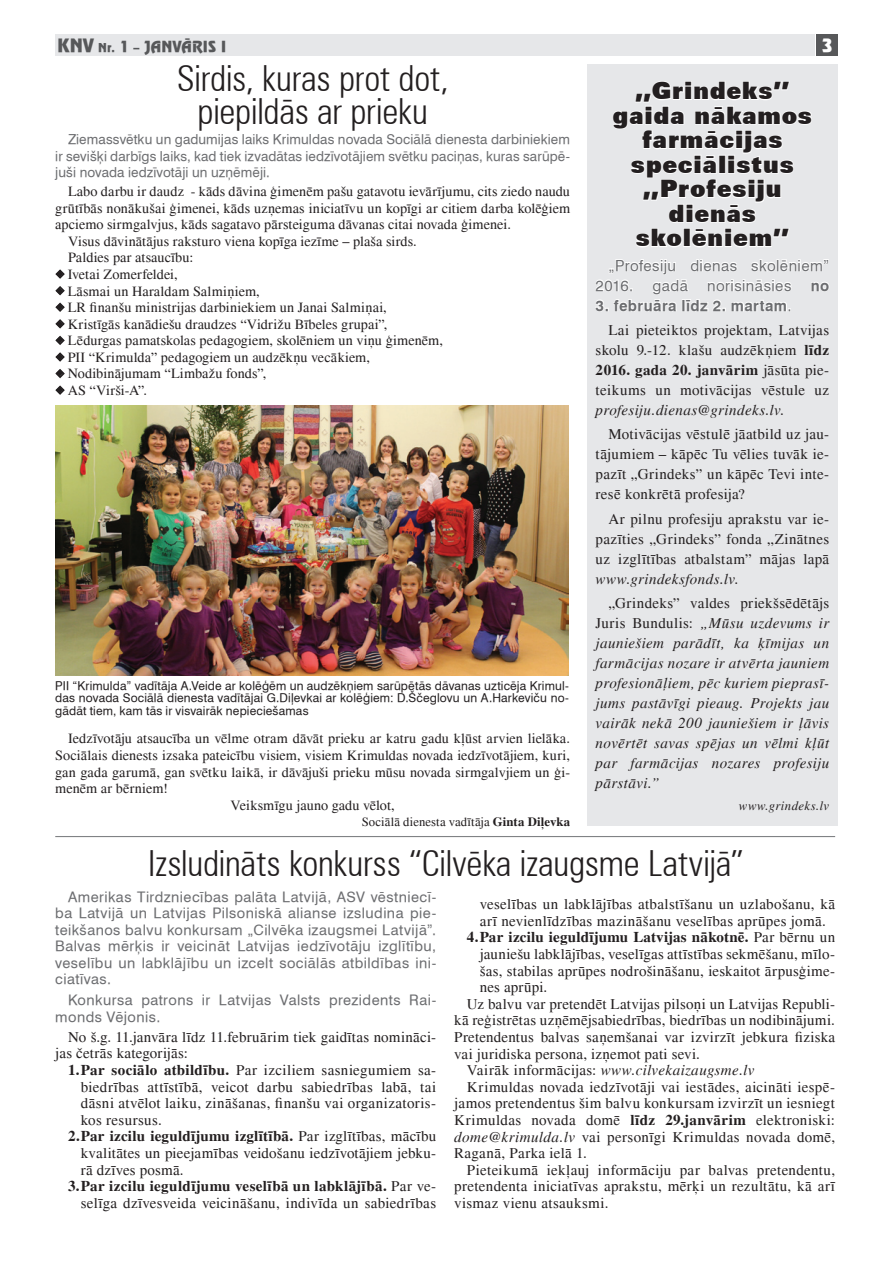
<style>
.page{position:relative;width:893px;height:1263px;background:#fff}
.page>*{position:absolute;margin:0;border:0;box-sizing:border-box;transform-origin:0 0}
.t1{font:300 condensed 36px/33px "Zurich TL";letter-spacing:-.005em;color:#231f20;text-align:center}
.t2{font:900 24px/24.5px "Zurich TL";letter-spacing:.015em;color:#231f20;text-align:center}
.t3{font:18px "Revue TL";color:#fff}
.t4{font:15px/20px "Times";letter-spacing:.02em;color:#231f20;text-align:justify}
.t5{font:italic 15px/20px "Times";letter-spacing:.025em;color:#231f20;text-align:justify}
.t6{font:700 15px "Times";letter-spacing:.02em;color:#231f20}
.t7{font:15px/20px "Swiss 721 TL";letter-spacing:.03em;color:#6c6d70}
.t8{font:700 15px "Swiss 721 TL";letter-spacing:.025em;color:#6c6d70}
.t9{font:15px "Revue TL";letter-spacing:.005em;color:#57585a}
.t10{font:14.25px "Times";letter-spacing:.005em;color:#231f20}
.t11{font:14.25px/16.5px "Swiss 721 TL";letter-spacing:.03em;color:#6c6d70;text-align:justify}
.t12{font:13.5px/16.5px "Swiss 721 TL";letter-spacing:.005em;color:#6c6d70;text-align:justify}
.t13{font:12.75px "Times";letter-spacing:.005em;color:#231f20}
.t14{font:italic 12.75px "Times";letter-spacing:.035em;color:#231f20}
.t15{font:12px/12.8px "Swiss 721 TL";letter-spacing:.015em;color:#231f20;text-align:justify}
.s1{font-size:18px}
.s2{font-size:12px}
.s3{font-weight:400}
.s4{font-weight:700}
.s5{font-style:italic}
.s6{font-style:normal}
</style>
<div class="page">
<div style="left:55px;top:34px;width:759px;height:22px;background:#e6e7e9"></div>
<div style="left:816px;top:34px;width:22px;height:22px;background:#57585a"></div>
<div style="left:587px;top:64px;width:251px;height:762px;background:#e6e7e9"></div>
<svg style="left:613px;top:81px;width:199px;height:166px"></svg>
<svg style="left:595px;top:259px;width:234px;height:53px"></svg>
<img style="left:55px;top:405px;width:514px;height:267px">
<hr style="left:55px;top:836px;width:780px;height:1px;background:#808285">
<div style="left:48px;top:672px;width:549px;height:65px;background:#fff"></div>
<svg style="left:55px;top:269px;width:10px;height:126px"></svg>
<p class="t9" style="left:57px;top:37px;width:170px"><span class="s1">KNV</span> <span class="s2">Nr.</span> 1 <span class="s2">–</span> JANVĀRIS I</p>
<p class="t3" style="left:821px;top:34px;width:14px">3</p>
<h2 class="t2" style="left:612px;top:78px;width:201px">„Grindeks” gaida nākamos farmācijas speciālistus „Profesiju dienās skolēniem”</h2>
<p class="t7" style="left:596px;top:255px;width:235px;text-indent:13px">„Profesiju dienas skolēniem”<br>2016.</p>
<h1 class="t1" style="left:177px;top:61px;width:273px">Sirdis, kuras prot dot, piepildās ar prieku</h1>
<p class="t12" style="left:55px;top:131px;width:516px;text-indent:13px">Ziemassvētku un gadumijas laiks Krimuldas novada Sociālā dienesta darbiniekiem ir sevišķi darbīgs laiks, kad tiek izvadātas iedzīvotājiem svētku paciņas, kuras sarūpē&shy;juši novada iedzīvotāji un uzņēmēji.</p>
<p class="t10" style="left:68px;top:183px;width:503px">Labo darbu ir daudz - kāds dāvina ģimenēm pašu gatavotu ievārījumu, cits ziedo naudu</p>
<p class="t10" style="left:55px;top:200px;width:516px">grūtībās nonākušai ģimenei, kāds uzņemas iniciatīvu un kopīgi ar citiem darba kolēģiem</p>
<p class="t10" style="left:55px;top:216px;width:457px">apciemo sirmgalvjus, kāds sagatavo pārsteiguma dāvanas citai novada ģimenei.</p>
<p class="t10" style="left:68px;top:233px;width:350px">Visus dāvinātājus raksturo viena kopīga iezīme – plaša sirds.</p>
<p class="t10" style="left:68px;top:250px;width:127px">Paldies par atsaucību:</p>
<p class="t10" style="left:68px;top:266px;width:112px">Ivetai Zomerfeldei,</p>
<p class="t10" style="left:68px;top:283px;width:194px">Lāsmai un Haraldam Salmiņiem,</p>
<p class="t10" style="left:68px;top:299px;width:321px">LR finanšu ministrijas darbiniekiem un Janai Salmiņai,</p>
<p class="t10" style="left:68px;top:316px;width:321px">Kristīgās kanādiešu draudzes “Vidrižu Bībeles grupai”,</p>
<p class="t10" style="left:68px;top:332px;width:377px">Lēdurgas pamatskolas pedagogiem, skolēniem un viņu ģimenēm,</p>
<p class="t10" style="left:68px;top:349px;width:304px">PII “Krimulda” pedagogiem un audzēkņu vecākiem,</p>
<p class="t10" style="left:68px;top:366px;width:200px">Nodibinājumam “Limbažu fonds”,</p>
<p class="t10" style="left:68px;top:382px;width:81px">AS “Virši-A”.</p>
<p class="t7" style="left:652px;top:275px;width:37px">gadā</p>
<p class="t7" style="left:707px;top:275px;width:86px">norisināsies</p>
<p class="t8" style="left:811px;top:276px;width:20px">no</p>
<p class="t8" style="left:596px;top:296px;width:197px">3. februāra līdz 2. martam<span class="s3">.</span></p>
<p class="t4" style="left:596px;top:320px;width:235px;text-indent:13px">Lai pieteiktos projektam, Latvijas skolu 9.-12. klašu audzēkņiem <span class="s4">līdz 2016. gada 20. janvārim</span> jāsūta pie&shy;teikums un motivācijas vēstule uz <span class="s5">profesiju.dienas@grindeks.lv</span>.</p>
<p class="t4" style="left:596px;top:424px;width:235px;text-indent:13px">Motivācijas vēstulē jāatbild uz jau&shy;tājumiem – kāpēc Tu vēlies tuvāk ie&shy;pazīt „Grindeks” un kāpēc Tevi inte&shy;resē konkrētā profesija?</p>
<p class="t4" style="left:596px;top:509px;width:235px;text-indent:13px">Ar pilnu profesiju aprakstu var ie&shy;pazīties „Grindeks” fonda „Zinātnes uz izglītības atbalstam” mājas lapā <span class="s5">www.grindeksfonds.lv</span>.</p>
<p class="t5" style="left:596px;top:593px;width:235px;text-indent:13px"><span class="s6">„Grindeks” valdes priekšsēdētājs Juris Bundulis:</span> „Mūsu uzdevums ir jauniešiem parādīt, ka ķīmijas un farmācijas nozare ir atvērta jauniem profesionāļiem, pēc kuriem pieprasī&shy;jums pastāvīgi pieaug. Projekts jau vairāk nekā 200 jauniešiem ir ļāvis novērtēt savas spējas un vēlmi kļūt par farmācijas nozares profesiju pārstāvi.”</p>
<p class="t14" style="left:739px;top:798px;width:92px">www.grindeks.lv</p>
<p class="t15" style="left:55px;top:679px;width:515px">PII “Krimulda” vadītāja A.Veide ar kolēģēm un audzēkņiem sarūpētās dāvanas uzticēja Krimul&shy;das novada Sociālā dienesta vadītājai G.Diļevkai ar kolēģiem: D.Ščeglovu un A.Harkeviču no&shy;gādāt tiem, kam tās ir visvairāk nepieciešamas</p>
<p class="t10" style="left:68px;top:730px;width:503px">Iedzīvotāju atsaucība un vēlme otram dāvāt prieku ar katru gadu kļūst arvien lielāka.</p>
<p class="t10" style="left:55px;top:747px;width:516px">Sociālais dienests izsaka pateicību visiem, visiem Krimuldas novada iedzīvotājiem, kuri,</p>
<p class="t10" style="left:55px;top:764px;width:516px">gan gada garumā, gan svētku laikā, ir dāvājuši prieku mūsu novada sirmgalvjiem un ģi-</p>
<p class="t10" style="left:55px;top:780px;width:114px">menēm ar bērniem!</p>
<p class="t10" style="left:231px;top:797px;width:166px">Veiksmīgu jauno gadu vēlot,</p>
<p class="t13" style="left:362px;top:815px;width:210px">Sociālā dienesta vadītāja <span class="s4">Ginta Diļevka</span></p>
<h1 class="t1" style="left:148px;top:847px;width:597px">Izsludināts konkurss “Cilvēka izaugsme Latvijā”</h1>
<p class="t11" style="left:55px;top:888px;width:382px;text-indent:13px">Amerikas Tirdzniecības palāta Latvijā, ASV vēstniecī&shy;ba Latvijā un Latvijas Pilsoniskā alianse izsludina pie&shy;teikšanos balvu konkursam „Cilvēka izaugsmei Latvijā”.<br>Balvas mērķis ir veicināt Latvijas iedzīvotāju izglītību, veselību un labklājību un izcelt sociālās atbildības ini&shy;ciatīvas.</p>
<p class="t11" style="left:55px;top:991px;width:382px;text-indent:13px">Konkursa patrons ir Latvijas Valsts prezidents Rai&shy;monds Vējonis.</p>
<p class="t4" style="left:55px;top:1029px;width:382px;line-height:16.6px;text-indent:13px">No š.g. 11.janvāra līdz 11.februārim tiek gaidītas nomināci&shy;jas četrās kategorijās:</p>
<p class="t4" style="left:68px;top:1060px;width:370px"><span class="s4">1.Par sociālo atbildību.</span> Par izciliem sasniegumiem sa-</p>
<p class="t4" style="left:81px;top:1077px;width:357px">biedrības attīstībā, veicot darbu sabiedrības labā, tai</p>
<p class="t4" style="left:81px;top:1093px;width:357px">dāsni atvēlot laiku, zināšanas, finanšu vai organizatoris-</p>
<p class="t4" style="left:81px;top:1110px;width:82px">kos resursus.</p>
<p class="t6" style="left:68px;top:1127px;width:370px">2.Par izcilu ieguldījumu izglītībā. <span class="s3">Par izglītības, mācību</span></p>
<p class="t4" style="left:81px;top:1143px;width:357px">kvalitātes un pieejamības veidošanu iedzīvotājiem jebku-</p>
<p class="t4" style="left:81px;top:1160px;width:104px">rā dzīves posmā.</p>
<p class="t6" style="left:68px;top:1177px;width:370px">3.Par izcilu ieguldījumu veselībā un labklājībā. <span class="s3">Par ve-</span></p>
<p class="t4" style="left:81px;top:1193px;width:357px">selīga dzīvesveida veicināšanu, indivīda un sabiedrības</p>
<p class="t4" style="left:480px;top:894px;width:357px">veselības un labklājības atbalstīšanu un uzlabošanu, kā</p>
<p class="t4" style="left:480px;top:911px;width:348px">arī nevienlīdzības mazināšanu veselības aprūpes jomā.</p>
<p class="t6" style="left:467px;top:928px;width:370px">4.Par izcilu ieguldījumu Latvijas nākotnē. <span class="s3">Par bērnu un</span></p>
<p class="t4" style="left:480px;top:944px;width:357px">jauniešu labklājības, veselīgas attīstības sekmēšanu, mīlo-</p>
<p class="t4" style="left:480px;top:961px;width:357px">šas, stabilas aprūpes nodrošināšanu, ieskaitot ārpusģime-</p>
<p class="t4" style="left:480px;top:977px;width:69px">nes aprūpi.</p>
<p class="t4" style="left:467px;top:994px;width:370px">Uz balvu var pretendēt Latvijas pilsoņi un Latvijas Republi-</p>
<p class="t4" style="left:454px;top:1010px;width:382px">kā reģistrētas uzņēmējsabiedrības, biedrības un nodibinājumi.</p>
<p class="t4" style="left:454px;top:1027px;width:382px">Pretendentus balvas saņemšanai var izvirzīt jebkura fiziska</p>
<p class="t4" style="left:454px;top:1044px;width:247px">vai juridiska persona, izņemot pati sevi.</p>
<p class="t5" style="left:467px;top:1060px;width:289px"><span class="s6">Vairāk informācijas:</span> www.cilvekaizaugsme.lv</p>
<p class="t4" style="left:467px;top:1077px;width:370px">Krimuldas novada iedzīvotāji vai iestādes, aicināti iespē-</p>
<p class="t4" style="left:454px;top:1093px;width:382px">jamos pretendentus šim balvu konkursam izvirzīt un iesniegt</p>
<p class="t4" style="left:454px;top:1110px;width:382px">Krimuldas novada domē <span class="s4">līdz 29.janvārim</span> elektroniski:</p>
<p class="t4" style="left:454px;top:1127px;width:382px"><span class="s5">dome@krimulda.lv</span> vai personīgi Krimuldas novada domē,</p>
<p class="t4" style="left:454px;top:1143px;width:134px">Raganā, Parka ielā 1.</p>
<p class="t4" style="left:467px;top:1160px;width:370px">Pieteikumā iekļauj informāciju par balvas pretendentu,</p>
<p class="t4" style="left:454px;top:1176px;width:382px">pretendenta iniciatīvas aprakstu, mērķi un rezultātu, kā arī</p>
<p class="t4" style="left:454px;top:1193px;width:156px">vismaz vienu atsauksmi.</p>
</div>
